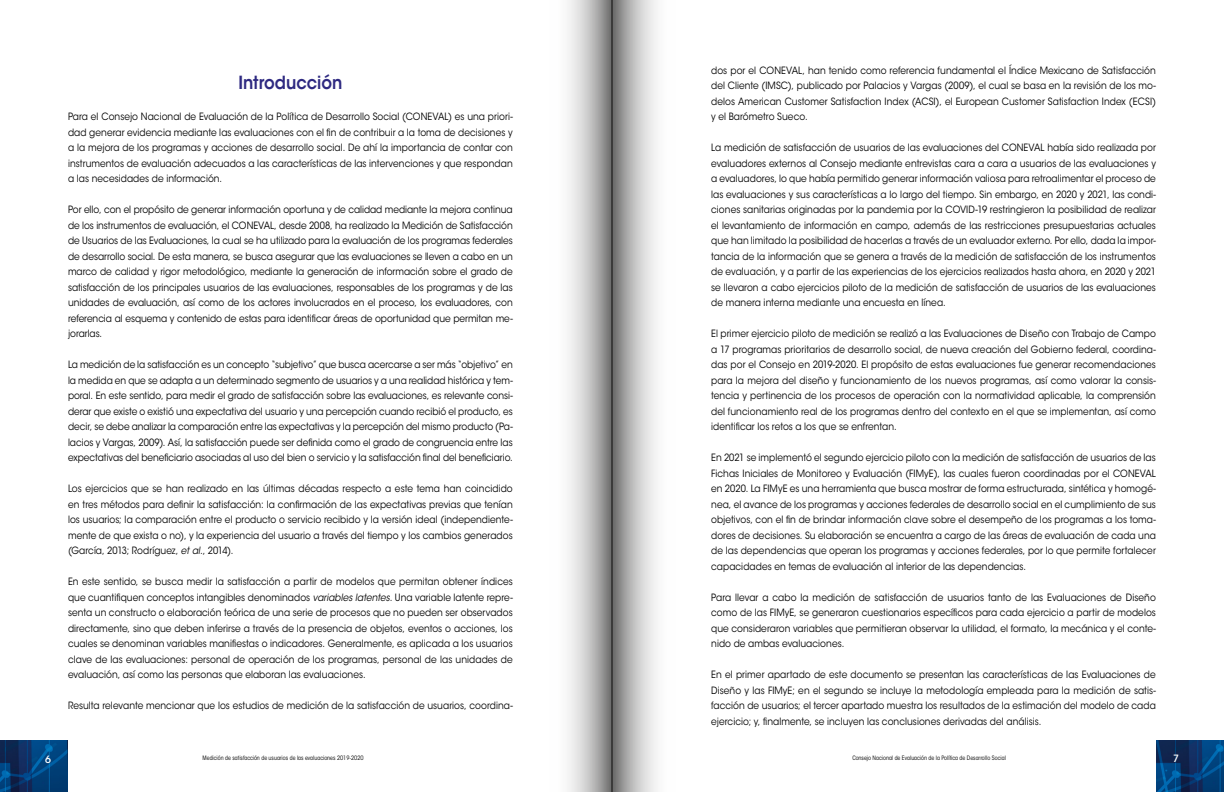
<style>
.page{position:relative;width:1224px;height:792px;background:#fff}
.page>*{position:absolute;margin:0;border:0;box-sizing:border-box;transform-origin:0 0}
.t1{font:600 18px "ITC Avant Garde Std";color:#2e2981;scale:.9 1}
.t2{font:10px/15.5px "ITC Avant Garde Std";letter-spacing:.005em;color:#000;text-align:justify;scale:.9 1}
.t3{font:500 10px "ITC Avant Garde Std";color:#fff}
.t4{font:condensed 6px "ITC Avant Garde Std";color:#000}
.s1{font-style:italic}
</style>
<div class="page">
<img style="left:1156px;top:740px;width:68px;height:52px">
<img style="left:0;top:740px;width:68px;height:52px">
<svg style="left:613px;top:0;width:44px;height:792px;background:#b8b8b8"></svg>
<svg style="left:568px;top:0;width:45px;height:792px;background:#b9b9b8"></svg>
<h1 class="t1" style="left:238px;top:71px;width:117px">Introducción</h1>
<p class="t2" style="left:68px;top:109px;width:496px">Para el Consejo Nacional de Evaluación de la Política de Desarrollo Social (CONEVAL) es una priori&shy;dad generar evidencia mediante las evaluaciones con el fin de contribuir a la toma de decisiones y a la mejora de los programas y acciones de desarrollo social. De ahí la importancia de contar con instrumentos de evaluación adecuados a las características de las intervenciones y que respondan a las necesidades de información.</p>
<p class="t2" style="left:68px;top:202px;width:496px">Por ello, con el propósito de generar información oportuna y de calidad mediante la mejora continua de los instrumentos de evaluación, el CONEVAL, desde 2008, ha realizado la Medición de Satisfacción de Usuarios de las Evaluaciones, la cual se ha utilizado para la evaluación de los programas federales de desarrollo social. De esta manera, se busca asegurar que las evaluaciones se lleven a cabo en un marco de calidad y rigor metodológico, mediante la generación de información sobre el grado de satisfacción de los principales usuarios de las evaluaciones, responsables de los programas y de las unidades de evaluación, así como de los actores involucrados en el proceso, los evaluadores, con referencia al esquema y contenido de estas para identificar áreas de oportunidad que permitan me&shy;jorarlas.</p>
<p class="t2" style="left:68px;top:357px;width:496px">La medición de la satisfacción es un concepto “subjetivo” que busca acercarse a ser más “objetivo” en la medida en que se adapta a un determinado segmento de usuarios y a una realidad histórica y tem&shy;poral. En este sentido, para medir el grado de satisfacción sobre las evaluaciones, es relevante consi&shy;derar que existe o existió una expectativa del usuario y una percepción cuando recibió el producto, es decir, se debe analizar la comparación entre las expectativas y la percepción del mismo producto (Pa&shy;lacios y Vargas, 2009). Así, la satisfacción puede ser definida como el grado de congruencia entre las expectativas del beneficiario asociadas al uso del bien o servicio y la satisfacción final del beneficiario.</p>
<p class="t2" style="left:68px;top:481px;width:496px">Los ejercicios que se han realizado en las últimas décadas respecto a este tema han coincidido en tres métodos para definir la satisfacción: la confirmación de las expectativas previas que tenían los usuarios; la comparación entre el producto o servicio recibido y la versión ideal (independiente&shy;mente de que exista o no), y la experiencia del usuario a través del tiempo y los cambios generados (García, 2013; Rodríguez, <span class="s1">et al.</span>, 2014).</p>
<p class="t2" style="left:68px;top:574px;width:496px">En este sentido, se busca medir la satisfacción a partir de modelos que permitan obtener índices que cuantifiquen conceptos intangibles denominados <span class="s1">variables latentes.</span> Una variable latente repre&shy;senta un constructo o elaboración teórica de una serie de procesos que no pueden ser observados directamente, sino que deben inferirse a través de la presencia de objetos, eventos o acciones, los cuales se denominan variables manifiestas o indicadores. Generalmente, es aplicada a los usuarios clave de las evaluaciones: personal de operación de los programas, personal de las unidades de evaluación, así como las personas que elaboran las evaluaciones.</p>
<p class="t2" style="left:68px;top:698px;width:496px">Resulta relevante mencionar que los estudios de medición de la satisfacción de usuarios, coordina-</p>
<p class="t2" style="left:711px;top:62px;width:496px">dos por el CONEVAL, han tenido como referencia fundamental el Índice Mexicano de Satisfacción del Cliente (IMSC), publicado por Palacios y Vargas (2009), el cual se basa en la revisión de los mo&shy;delos American Customer Satisfaction Index (ACSI), el European Customer Satisfaction Index (ECSI) y el Barómetro Sueco.</p>
<p class="t2" style="left:711px;top:140px;width:496px">La medición de satisfacción de usuarios de las evaluaciones del CONEVAL había sido realizada por evaluadores externos al Consejo mediante entrevistas cara a cara a usuarios de las evaluaciones y a evaluadores, lo que había permitido generar información valiosa para retroalimentar el proceso de las evaluaciones y sus características a lo largo del tiempo. Sin embargo, en 2020 y 2021, las condi&shy;ciones sanitarias originadas por la pandemia por la COVID-19 restringieron la posibilidad de realizar el levantamiento de información en campo, además de las restricciones presupuestarias actuales que han limitado la posibilidad de hacerlas a través de un evaluador externo. Por ello, dada la impor&shy;tancia de la información que se genera a través de la medición de satisfacción de los instrumentos de evaluación, y a partir de las experiencias de los ejercicios realizados hasta ahora, en 2020 y 2021 se llevaron a cabo ejercicios piloto de la medición de satisfacción de usuarios de las evaluaciones de manera interna mediante una encuesta en línea.</p>
<p class="t2" style="left:711px;top:326px;width:496px">El primer ejercicio piloto de medición se realizó a las Evaluaciones de Diseño con Trabajo de Campo a 17 programas prioritarios de desarrollo social, de nueva creación del Gobierno federal, coordina&shy;das por el Consejo en 2019-2020. El propósito de estas evaluaciones fue generar recomendaciones para la mejora del diseño y funcionamiento de los nuevos programas, así como valorar la consis&shy;tencia y pertinencia de los procesos de operación con la normatividad aplicable, la comprensión del funcionamiento real de los programas dentro del contexto en el que se implementan, así como identificar los retos a los que se enfrentan.</p>
<p class="t2" style="left:711px;top:450px;width:496px">En 2021 se implementó el segundo ejercicio piloto con la medición de satisfacción de usuarios de las Fichas Iniciales de Monitoreo y Evaluación (FIMyE), las cuales fueron coordinadas por el CONEVAL en 2020. La FIMyE es una herramienta que busca mostrar de forma estructurada, sintética y homogé&shy;nea, el avance de los programas y acciones federales de desarrollo social en el cumplimiento de sus objetivos, con el fin de brindar información clave sobre el desempeño de los programas a los toma&shy;dores de decisiones. Su elaboración se encuentra a cargo de las áreas de evaluación de cada una de las dependencias que operan los programas y acciones federales, por lo que permite fortalecer capacidades en temas de evaluación al interior de las dependencias.</p>
<p class="t2" style="left:711px;top:589px;width:496px">Para llevar a cabo la medición de satisfacción de usuarios tanto de las Evaluaciones de Diseño como de las FIMyE, se generaron cuestionarios específicos para cada ejercicio a partir de modelos que consideraron variables que permitieran observar la utilidad, el formato, la mecánica y el conte&shy;nido de ambas evaluaciones.</p>
<p class="t2" style="left:711px;top:667px;width:496px">En el primer apartado de este documento se presentan las características de las Evaluaciones de Diseño y las FIMyE; en el segundo se incluye la metodología empleada para la medición de satis&shy;facción de usuarios; el tercer apartado muestra los resultados de la estimación del modelo de cada ejercicio; y, finalmente, se incluyen las conclusiones derivadas del análisis.</p>
<p class="t3" style="left:45px;top:753px;width:7px">6</p>
<p class="t4" style="left:203px;top:754px;width:163px">Medición de satisfacción de usuarios de las evaluaciones 2019-2020</p>
<p class="t4" style="left:852px;top:754px;width:155px">Consejo Nacional de Evaluación de la Política de Desarrollo Social</p>
<p class="t3" style="left:1173px;top:752px;width:7px">7</p>
</div>
